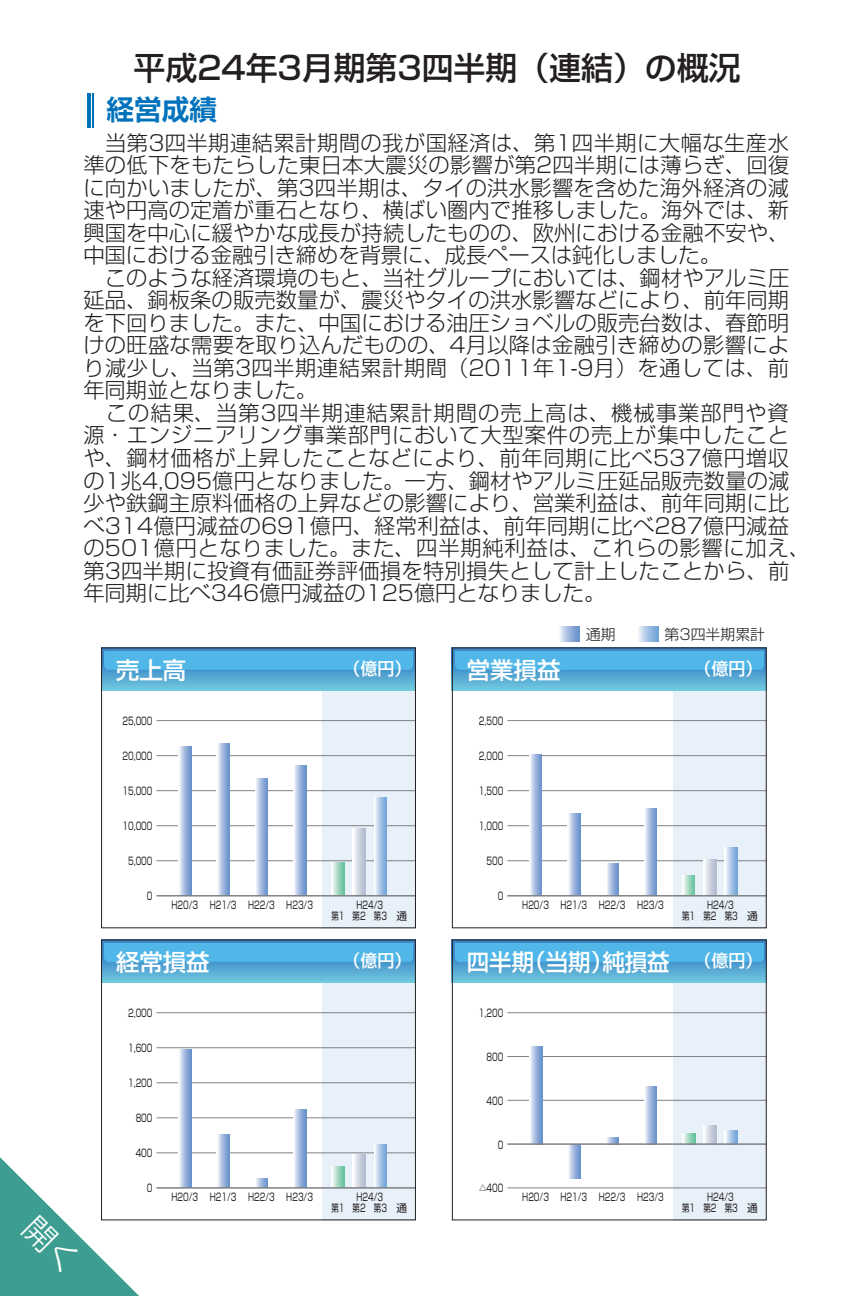
<style>
.page{position:relative;width:864px;height:1296px;background:#fff}
.page>*{position:absolute;margin:0;border:0;box-sizing:border-box;transform-origin:0 0}
.t1{font:500 31.8px "Shin Go Pr 5";color:#231f20}
.t2{font:700 27.6px "Shin Go Pr 5 De";color:#0072bc}
.t3{font:500 23.4px "Shin Go Pr 5";color:#fff;scale:.96 1}
.t4{font:500 23.4px "Shin Go Pr 5";color:#fff}
.t5{font:300 21.3px/22.5px "Shin Go Pr 5";letter-spacing:.015em;color:#231f20}
.t6{font:500 17.1px "Shin Go Pr 5";color:#fff}
.t7{font:300 15px "Shin Go Pr 5";color:#231f20}
.t8{font:10.5px/11.1px "Shin Go Pr 5";color:#231f20;text-align:center;scale:.7 1}
.s1{font-size:17.1px}
</style>
<div class="page">
<div style="left:322px;top:690px;width:94px;height:238px;background:#e8f0f9"></div>
<hr style="left:157px;top:860px;width:259px;height:1px;background:#808285">
<hr style="left:157px;top:825px;width:259px;height:1px;background:#808285">
<hr style="left:157px;top:790px;width:259px;height:1px;background:#808285">
<hr style="left:157px;top:755px;width:259px;height:1px;background:#808285">
<hr style="left:157px;top:720px;width:259px;height:1px;background:#808285">
<svg style="left:178px;top:746px;width:13px;height:149px;background:#aec2e3"></svg>
<svg style="left:217px;top:743px;width:13px;height:152px;background:#a6bce0"></svg>
<svg style="left:293px;top:766px;width:13px;height:129px"></svg>
<svg style="left:332px;top:863px;width:12px;height:32px"></svg>
<svg style="left:353px;top:829px;width:13px;height:66px"></svg>
<svg style="left:374px;top:797px;width:13px;height:98px"></svg>
<svg style="left:255px;top:779px;width:13px;height:116px;background:#a9bfe1"></svg>
<hr style="left:157px;top:895px;width:259px;height:2px;background:#808285">
<div style="left:673px;top:690px;width:94px;height:238px;background:#e8f0f9"></div>
<hr style="left:507px;top:860px;width:260px;height:1px;background:#808285">
<hr style="left:507px;top:825px;width:260px;height:1px;background:#808285">
<hr style="left:507px;top:790px;width:260px;height:1px;background:#808285">
<hr style="left:507px;top:755px;width:260px;height:1px;background:#808285">
<hr style="left:507px;top:720px;width:260px;height:1px;background:#808285">
<svg style="left:529px;top:754px;width:13px;height:141px;background:#abc0e2"></svg>
<svg style="left:568px;top:814px;width:12px;height:81px"></svg>
<svg style="left:607px;top:864px;width:11px;height:31px"></svg>
<svg style="left:682px;top:875px;width:13px;height:20px"></svg>
<svg style="left:644px;top:809px;width:13px;height:86px"></svg>
<svg style="left:704px;top:859px;width:12px;height:36px"></svg>
<svg style="left:725px;top:847px;width:13px;height:48px"></svg>
<hr style="left:507px;top:895px;width:260px;height:2px;background:#808285">
<div style="left:322px;top:982px;width:94px;height:238px;background:#e8f0f9"></div>
<hr style="left:157px;top:1152px;width:259px;height:1px;background:#808285">
<hr style="left:157px;top:1117px;width:259px;height:1px;background:#808285">
<hr style="left:157px;top:1082px;width:259px;height:1px;background:#808285">
<hr style="left:157px;top:1047px;width:259px;height:1px;background:#808285">
<hr style="left:157px;top:1012px;width:259px;height:1px;background:#808285">
<svg style="left:178px;top:1050px;width:13px;height:137px"></svg>
<svg style="left:217px;top:1135px;width:13px;height:52px"></svg>
<svg style="left:256px;top:1179px;width:12px;height:8px"></svg>
<svg style="left:332px;top:1167px;width:12px;height:20px"></svg>
<svg style="left:293px;top:1110px;width:13px;height:77px"></svg>
<svg style="left:353px;top:1154px;width:13px;height:33px"></svg>
<svg style="left:374px;top:1144px;width:13px;height:43px"></svg>
<hr style="left:157px;top:1187px;width:259px;height:2px;background:#808285">
<div style="left:673px;top:982px;width:94px;height:238px;background:#e8f0f9"></div>
<hr style="left:507px;top:1187px;width:260px;height:1px;background:#808285">
<hr style="left:507px;top:1100px;width:260px;height:1px;background:#808285">
<hr style="left:507px;top:1012px;width:260px;height:1px;background:#808285">
<hr style="left:507px;top:1056px;width:260px;height:1px;background:#808285">
<svg style="left:682px;top:1133px;width:13px;height:10px"></svg>
<svg style="left:529px;top:1047px;width:13px;height:96px"></svg>
<svg style="left:569px;top:1145px;width:11px;height:33px"></svg>
<svg style="left:607px;top:1137px;width:12px;height:6px"></svg>
<svg style="left:644px;top:1086px;width:13px;height:57px"></svg>
<svg style="left:704px;top:1125px;width:12px;height:18px"></svg>
<svg style="left:725px;top:1130px;width:13px;height:13px"></svg>
<hr style="left:507px;top:1143px;width:260px;height:2px;background:#808285">
<hr style="left:92px;top:94px;width:2px;height:34px;background:#0072bc">
<hr style="left:87px;top:94px;width:4px;height:34px;background:#0072bc">
<div style="left:101px;top:648px;width:315px;height:42px;background:linear-gradient(to bottom,#327bc4,#65bcda)"></div>
<div style="left:104px;top:651px;width:309px;height:19px;background:#50b7e8"></div>
<div style="left:101px;top:940px;width:315px;height:42px;background:linear-gradient(to bottom,#327ac3,#65bcda)"></div>
<div style="left:104px;top:943px;width:309px;height:19px;background:#50b7e8"></div>
<svg style="left:454px;top:650px;width:311px;height:40px;background:#59add4"></svg>
<div style="left:455px;top:651px;width:309px;height:19px;background:#50b7e8"></div>
<div style="left:452px;top:940px;width:315px;height:42px;background:linear-gradient(to bottom,#3279c2,#65bcda)"></div>
<div style="left:455px;top:943px;width:309px;height:19px;background:#50b7e8"></div>
<div style="left:101px;top:648px;width:315px;height:280px;border:1px solid #231f20"></div>
<div style="left:101px;top:940px;width:315px;height:280px;border:1px solid #231f20"></div>
<div style="left:452px;top:648px;width:315px;height:280px;border:1px solid #231f20"></div>
<div style="left:452px;top:940px;width:315px;height:280px;border:1px solid #231f20"></div>
<svg style="left:560px;top:627px;width:20px;height:15px"></svg>
<svg style="left:638px;top:627px;width:20px;height:15px"></svg>
<svg style="left:0;top:1157px;width:139px;height:139px"></svg>
<h1 class="t1" style="left:134px;top:42px;width:609px">平成24年3月期第3四半期（連結）の概況</h1>
<p class="t2" style="left:107px;top:87px;width:112px">経営成績</p>
<p class="t5" style="left:83px;top:129px;width:728px">　当第3四半期連結累計期間の我が国経済は、第1四半期に大幅な生産水準の低下をもたらした東日本大震災の影響が第2四半期には薄らぎ、回復に向かいましたが、第3四半期は、タイの洪水影響を含めた海外経済の減速や円高の定着が重石となり、横ばい圏内で推移しました。海外では、新興国を中心に緩やかな成長が持続したものの、欧州における金融不安や、中国における金融引き締めを背景に、成長ペースは鈍化しました。<br>　このような経済環境のもと、当社グループにおいては、鋼材やアルミ圧延品、銅板条の販売数量が、震災やタイの洪水影響などにより、前年同期を下回りました。また、中国における油圧ショベルの販売台数は、春節明けの旺盛な需要を取り込んだものの、4月以降は金融引き締めの影響により減少し、当第3四半期連結累計期間（2011年1-9月）を通しては、前年同期並となりました。<br>　この結果、当第3四半期連結累計期間の売上高は、機械事業部門や資源・エンジニアリング事業部門において大型案件の売上が集中したことや、鋼材価格が上昇したことなどにより、前年同期に比べ537億円増収の1兆4,095億円となりました。一方、鋼材やアルミ圧延品販売数量の減少や鉄鋼主原料価格の上昇などの影響により、営業利益は、前年同期に比べ314億円減益の691億円、経常利益は、前年同期に比べ287億円減益の501億円となりました。また、四半期純利益は、これらの影響に加え、第3四半期に投資有価証券評価損を特別損失として計上したことから、前年同期に比べ346億円減益の125億円となりました。</p>
<p class="t7" style="left:586px;top:622px;width:31px">通期</p>
<p class="t7" style="left:665px;top:622px;width:102px">第3四半期累計</p>
<p class="t4" style="left:116px;top:651px;width:72px">売上高</p>
<p class="t6" style="left:344px;top:655px;width:70px">（億円）</p>
<p class="t4" style="left:467px;top:651px;width:95px">営業損益</p>
<p class="t6" style="left:694px;top:655px;width:70px">（億円）</p>
<p class="t8" style="left:122px;top:715px;width:45px">25,000</p>
<p class="t8" style="left:479px;top:715px;width:37px">2,500</p>
<p class="t8" style="left:122px;top:750px;width:45px">20,000</p>
<p class="t8" style="left:479px;top:750px;width:37px">2,000</p>
<p class="t8" style="left:122px;top:785px;width:45px">15,000</p>
<p class="t8" style="left:479px;top:785px;width:37px">1,500</p>
<p class="t8" style="left:122px;top:820px;width:45px">10,000</p>
<p class="t8" style="left:479px;top:820px;width:37px">1,000</p>
<p class="t8" style="left:128px;top:855px;width:37px">5,000</p>
<p class="t8" style="left:486px;top:855px;width:26px">500</p>
<p class="t8" style="left:147px;top:890px;width:10px">0</p>
<p class="t8" style="left:171px;top:898px;width:204px">H20/3 H21/3 H22/3 H23/3</p>
<p class="t8" style="left:331px;top:898px;width:110px">H24/3<br>第1 第2 第3 通</p>
<p class="t8" style="left:498px;top:890px;width:10px">0</p>
<p class="t8" style="left:522px;top:898px;width:149px">H20/3 H21/3 H22/3</p>
<p class="t8" style="left:682px;top:898px;width:110px">H24/3<br>第1 第2 第3 通</p>
<p class="t8" style="left:637px;top:898px;width:40px">H23/3</p>
<p class="t4" style="left:116px;top:943px;width:95px">経常損益</p>
<p class="t6" style="left:344px;top:947px;width:70px">（億円）</p>
<p class="t3" style="left:467px;top:943px;width:309px">四半期（当期）純損益 <span class="s1">（億円）</span></p>
<p class="t8" style="left:128px;top:1007px;width:37px">2,000</p>
<p class="t8" style="left:128px;top:1042px;width:37px">1,600</p>
<p class="t8" style="left:479px;top:1007px;width:37px">1,200</p>
<p class="t8" style="left:486px;top:1050px;width:26px">800</p>
<p class="t8" style="left:128px;top:1077px;width:37px">1,200</p>
<p class="t8" style="left:486px;top:1094px;width:26px">400</p>
<p class="t8" style="left:136px;top:1112px;width:26px">800</p>
<p class="t8" style="left:136px;top:1147px;width:26px">400</p>
<p class="t8" style="left:498px;top:1138px;width:10px">0</p>
<p class="t8" style="left:147px;top:1182px;width:10px">0</p>
<p class="t8" style="left:171px;top:1190px;width:149px">H20/3 H21/3 H22/3</p>
<p class="t8" style="left:331px;top:1190px;width:110px">H24/3<br>第1 第2 第3 通</p>
<p class="t8" style="left:286px;top:1190px;width:40px">H23/3</p>
<p class="t8" style="left:479px;top:1182px;width:36px">△400</p>
<p class="t8" style="left:522px;top:1190px;width:149px">H20/3 H21/3 H22/3</p>
<p class="t8" style="left:682px;top:1190px;width:110px">H24/3<br>第1 第2 第3 通</p>
<p class="t8" style="left:637px;top:1190px;width:40px">H23/3</p>
</div>
